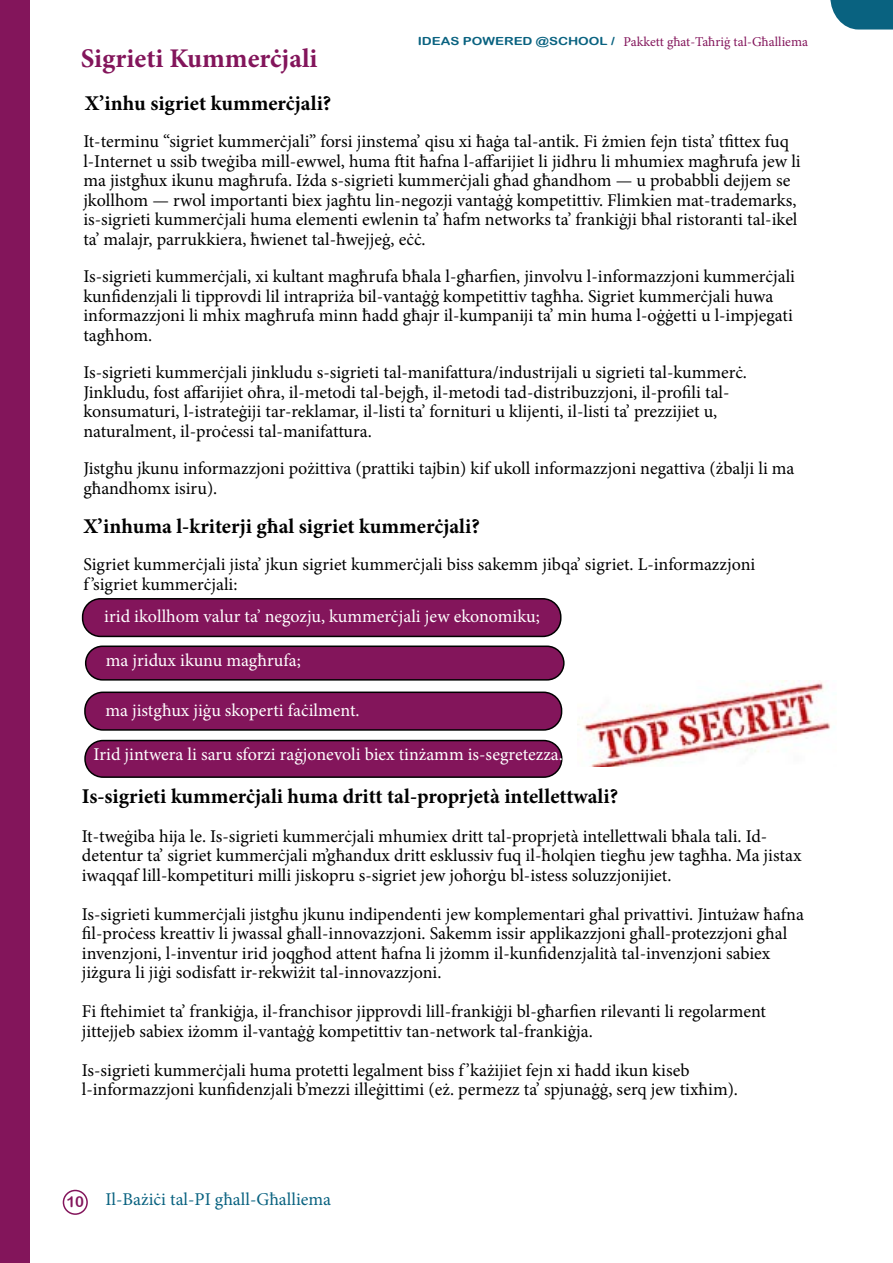
<style>
.page{position:relative;width:893px;height:1263px;background:#fff}
.page>*{position:absolute;margin:0;border:0;box-sizing:border-box;transform-origin:0 0}
.t1{font:700 27px "Minion Pro";color:#83155b}
.t2{font:700 21px "Minion Pro";color:#000}
.t3{font:18px/19.5px "Minion Pro";color:#000}
.t4{font:18px "Minion Pro";color:#fff}
.t5{font:18px "Minion Pro";color:#096280}
.t6{font:13.5px "Minion Pro";color:#83155b}
.s1{font-family:"Arial Rounded MT Bold";font-size:11.1px;color:#096280}
</style>
<div class="page">
<div style="left:63px;top:1190px;width:25px;height:25px;border:2px solid #83155b;border-radius:50%"></div>
<svg style="left:830px;top:0;width:63px;height:30px;background:#287590"></svg>
<div style="left:0;top:0;width:30px;height:1263px;background:#83155b"></div>
<div style="left:85px;top:740px;width:477px;height:37px;background:#83155b;border-radius:18px"></div>
<div style="left:84px;top:740px;width:478px;height:38px;border:2px solid #000;border-radius:18px"></div>
<div style="left:83px;top:599px;width:478px;height:37px;background:#83155b;border-radius:18px"></div>
<div style="left:82px;top:598px;width:479px;height:39px;border:2px solid #000;border-radius:18px"></div>
<div style="left:86px;top:646px;width:478px;height:34px;background:#83155b;border-radius:17px"></div>
<div style="left:85px;top:645px;width:480px;height:36px;border:2px solid #000;border-radius:17px"></div>
<div style="left:85px;top:692px;width:477px;height:38px;background:#83155b;border-radius:18px"></div>
<div style="left:84px;top:691px;width:478px;height:40px;border:2px solid #000;border-radius:18px"></div>
<img style="left:577px;top:680px;width:253px;height:86px">
<p class="t6" style="left:418px;top:33px;width:392px"><span class="s1">IDEAS POWERED @SCHOOL /</span> Pakkett għat-Taħriġ tal-Għalliema</p>
<h1 class="t1" style="left:81px;top:40px;width:238px">Sigrieti Kummerċjali</h1>
<p class="t2" style="left:85px;top:88px;width:248px">X’inhu sigriet kummerċjali?</p>
<p class="t3" style="left:83px;top:132px;width:719px">It-terminu “sigriet kummerċjali” forsi jinstema’ qisu xi ħaġa tal-antik. Fi żmien fejn tista’ tfittex fuq l-Internet u ssib tweġiba mill-ewwel, huma ftit ħafna l-affarijiet li jidhru li mhumiex magħrufa jew li ma jistgħux ikunu magħrufa. Iżda s-sigrieti kummerċjali għad għandhom — u probabbli dejjem se jkollhom — rwol importanti biex jagħtu lin-negozji vantaġġ kompetittiv. Flimkien mat-trademarks, is-sigrieti kummerċjali huma elementi ewlenin ta’ ħafm networks ta’ frankiġji bħal ristoranti tal-ikel ta’ malajr, parrukkiera, ħwienet tal-ħwejjeġ, eċċ.</p>
<p class="t3" style="left:83px;top:267px;width:713px">Is-sigrieti kummerċjali, xi kultant magħrufa bħala l-għarfien, jinvolvu l-informazzjoni kummerċjali kunfidenzjali li tipprovdi lil intrapriża bil-vantaġġ kompetittiv tagħha. Sigriet kummerċjali huwa informazzjoni li mhix magħrufa minn ħadd għajr il-kumpaniji ta’ min huma l-oġġetti u l-impjegati tagħhom.</p>
<p class="t3" style="left:83px;top:363px;width:665px">Is-sigrieti kummerċjali jinkludu s-sigrieti tal-manifattura/industrijali u sigrieti tal-kummerċ.<br>Jinkludu, fost affarijiet oħra, il-metodi tal-bejgħ, il-metodi tad-distribuzzjoni, il-profili tal&shy;konsumaturi, l-istrateġiji tar-reklamar, il-listi ta’ fornituri u klijenti, il-listi ta’ prezzijiet u, naturalment, il-proċessi tal-manifattura.</p>
<p class="t3" style="left:83px;top:459px;width:713px">Jistgħu jkunu informazzjoni pożittiva (prattiki tajbin) kif ukoll informazzjoni negattiva (żbalji li ma għandhomx isiru).</p>
<p class="t2" style="left:83px;top:511px;width:398px">X’inhuma l-kriterji għal sigriet kummerċjali?</p>
<p class="t3" style="left:83px;top:555px;width:673px">Sigriet kummerċjali jista’ jkun sigriet kummerċjali biss sakemm jibqa’ sigriet. L-informazzjoni f ’sigriet kummerċjali:</p>
<p class="t4" style="left:104px;top:604px;width:437px">irid ikollhom valur ta’ negozju, kummerċjali jew ekonomiku;</p>
<p class="t4" style="left:106px;top:648px;width:197px">ma jridux ikunu magħrufa;</p>
<p class="t4" style="left:105px;top:698px;width:256px">ma jistgħux jiġu skoperti faċilment.</p>
<p class="t4" style="left:94px;top:742px;width:471px">Irid jintwera li saru sforzi raġjonevoli biex tinżamm is-segretezza.</p>
<p class="t2" style="left:82px;top:781px;width:538px">Is-sigrieti kummerċjali huma dritt tal-proprjetà intellettwali?</p>
<p class="t3" style="left:82px;top:826px;width:721px">It-tweġiba hija le. Is-sigrieti kummerċjali mhumiex dritt tal-proprjetà intellettwali bħala tali. Id&shy;detentur ta’ sigriet kummerċjali m’għandux dritt esklussiv fuq il-ħolqien tiegħu jew tagħha. Ma jistax iwaqqaf lill-kompetituri milli jiskopru s-sigriet jew joħorġu bl-istess soluzzjonijiet.</p>
<p class="t3" style="left:82px;top:904px;width:724px">Is-sigrieti kummerċjali jistgħu jkunu indipendenti jew komplementari għal privattivi. Jintużaw ħafna fil-proċess kreattiv li jwassal għall-innovazzjoni. Sakemm issir applikazzjoni għall-protezzjoni għal invenzjoni, l-inventur irid joqgħod attent ħafna li jżomm il-kunfidenzjalità tal-invenzjoni sabiex jiżgura li jiġi sodisfatt ir-rekwiżit tal-innovazzjoni.</p>
<p class="t3" style="left:82px;top:1002px;width:686px">Fi ftehimiet ta’ frankiġja, il-franchisor jipprovdi lill-frankiġji bl-għarfien rilevanti li regolarment jittejjeb sabiex iżomm il-vantaġġ kompetittiv tan-network tal-frankiġja.</p>
<p class="t3" style="left:82px;top:1060px;width:658px">Is-sigrieti kummerċjali huma protetti legalment biss f ’każijiet fejn xi ħadd ikun kiseb l-informazzjoni kunfidenzjali b’mezzi illeġittimi (eż. permezz ta’ spjunaġġ, serq jew tixħim).</p>
<p class="t5" style="left:66px;top:1187px;width:266px"><sub>10</sub> Il-Bażiċi tal-PI għall-Għalliema</p>
</div>
